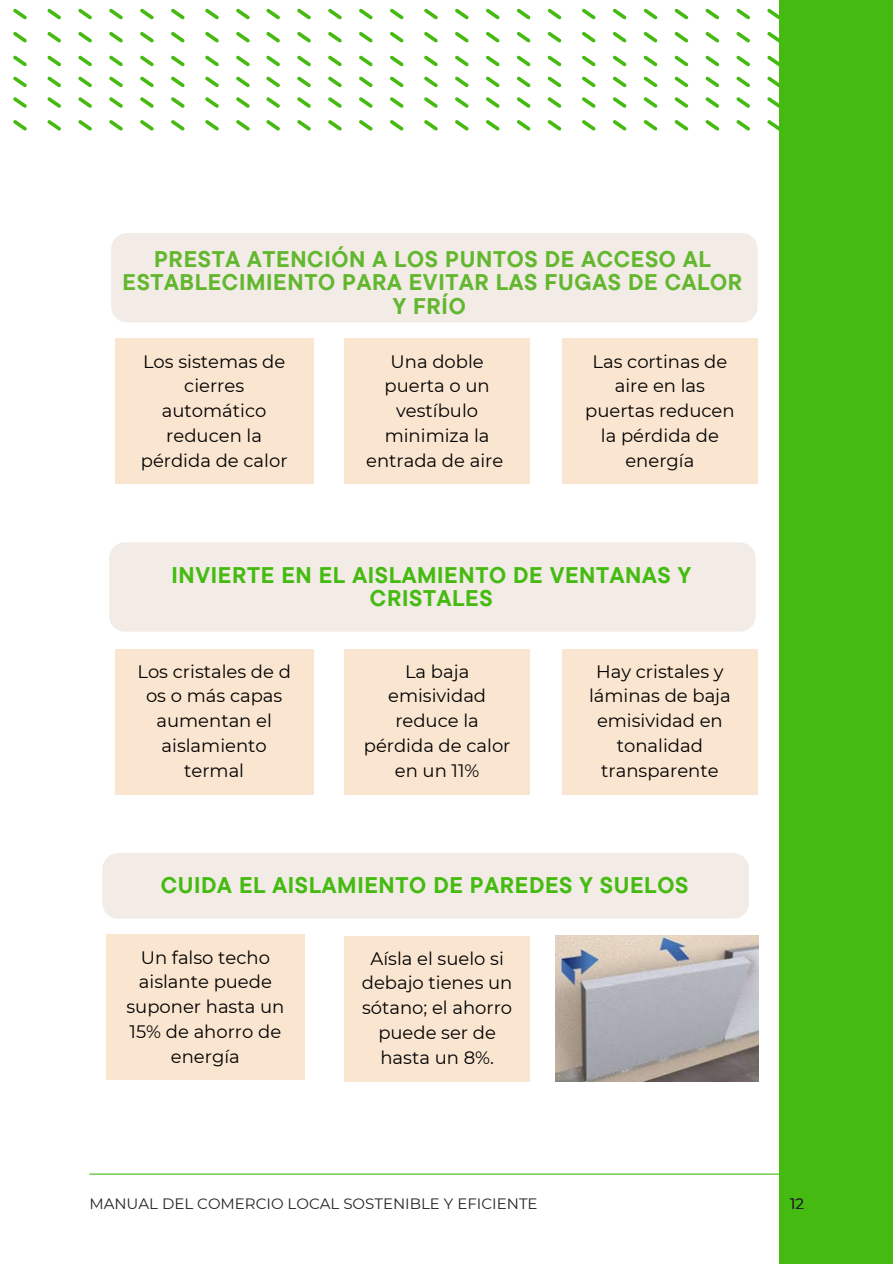
<style>
.page{position:relative;width:893px;height:1264px;background:#fff}
.page>*{position:absolute;margin:0;border:0;box-sizing:border-box;transform-origin:0 0}
.t1{font:700 22.65px/23.7px "TT Commons Pro";letter-spacing:.03em;color:#45bb11;text-align:center}
.t2{font:18px/24.8px "Montserrat";color:#000;text-align:center}
.t3{font:15px "Montserrat";color:#222525}
</style>
<div class="page">
<svg style="left:643px;top:8px;width:136px;height:123px"></svg>
<svg style="left:266px;top:8px;width:360px;height:123px"></svg>
<svg style="left:13px;top:8px;width:237px;height:123px"></svg>
<div style="left:779px;top:0;width:113px;height:1263px;background:#45bb11"></div>
<div style="left:109px;top:542px;width:646px;height:89px;background:#f2ebe6"></div>
<div style="left:102px;top:853px;width:646px;height:65px;background:#f2ebe6"></div>
<div style="left:111px;top:233px;width:646px;height:89px;background:#f2ebe6"></div>
<div style="left:115px;top:338px;width:198px;height:146px;background:#fae5d0"></div>
<div style="left:344px;top:338px;width:185px;height:146px;background:#fae5d0"></div>
<div style="left:562px;top:338px;width:195px;height:146px;background:#fae5d0"></div>
<div style="left:115px;top:648px;width:198px;height:146px;background:#fae5d0"></div>
<div style="left:344px;top:648px;width:185px;height:146px;background:#fae5d0"></div>
<div style="left:562px;top:648px;width:195px;height:146px;background:#fae5d0"></div>
<div style="left:106px;top:934px;width:199px;height:146px;background:#fae5d0"></div>
<div style="left:344px;top:935px;width:185px;height:146px;background:#fae5d0"></div>
<hr style="left:89px;top:1173px;width:715px;height:1px;background:#45bb11">
<img style="left:555px;top:935px;width:203px;height:146px">
<p class="t1" style="left:122px;top:246px;width:621px">PRESTA ATENCIÓN A LOS PUNTOS DE ACCESO AL<br>ESTABLECIMIENTO PARA EVITAR LAS FUGAS DE CALOR<br>Y FRÍO</p>
<p class="t2" style="left:141px;top:349px;width:148px">Los sistemas de cierres automático reducen la pérdida de calor</p>
<h1 class="t2" style="left:366px;top:349px;width:138px">Una doble puerta o un vestíbulo minimiza la entrada de aire</h1>
<h2 class="t2" style="left:585px;top:349px;width:151px">Las cortinas de aire en las puertas reducen la pérdida de energía</h2>
<h1 class="t1" style="left:171px;top:562px;width:521px">INVIERTE EN EL AISLAMIENTO DE VENTANAS Y<br>CRISTALES</h1>
<h2 class="t2" style="left:137px;top:659px;width:155px">Los cristales de d os o más capas aumentan el aislamiento termal</h2>
<h2 class="t2" style="left:364px;top:659px;width:148px">La baja emisividad reduce la pérdida de calor en un 11%</h2>
<h1 class="t2" style="left:589px;top:659px;width:143px">Hay cristales y láminas de baja emisividad en tonalidad transparente</h1>
<p class="t1" style="left:161px;top:872px;width:529px">CUIDA EL AISLAMIENTO DE PAREDES Y SUELOS</p>
<h2 class="t2" style="left:126px;top:944px;width:159px">Un falso techo aislante puede suponer hasta un<br>15% de ahorro de energía</h2>
<h2 class="t2" style="left:362px;top:945px;width:152px">Aísla el suelo si debajo tienes un sótano; el ahorro puede ser de hasta un 8%.</h2>
<h2 class="t3" style="left:89px;top:1194px;width:450px">MANUAL DEL COMERCIO LOCAL SOSTENIBLE Y EFICIENTE</h2>
<h2 class="t3" style="left:790px;top:1194px;width:15px">12</h2>
</div>
